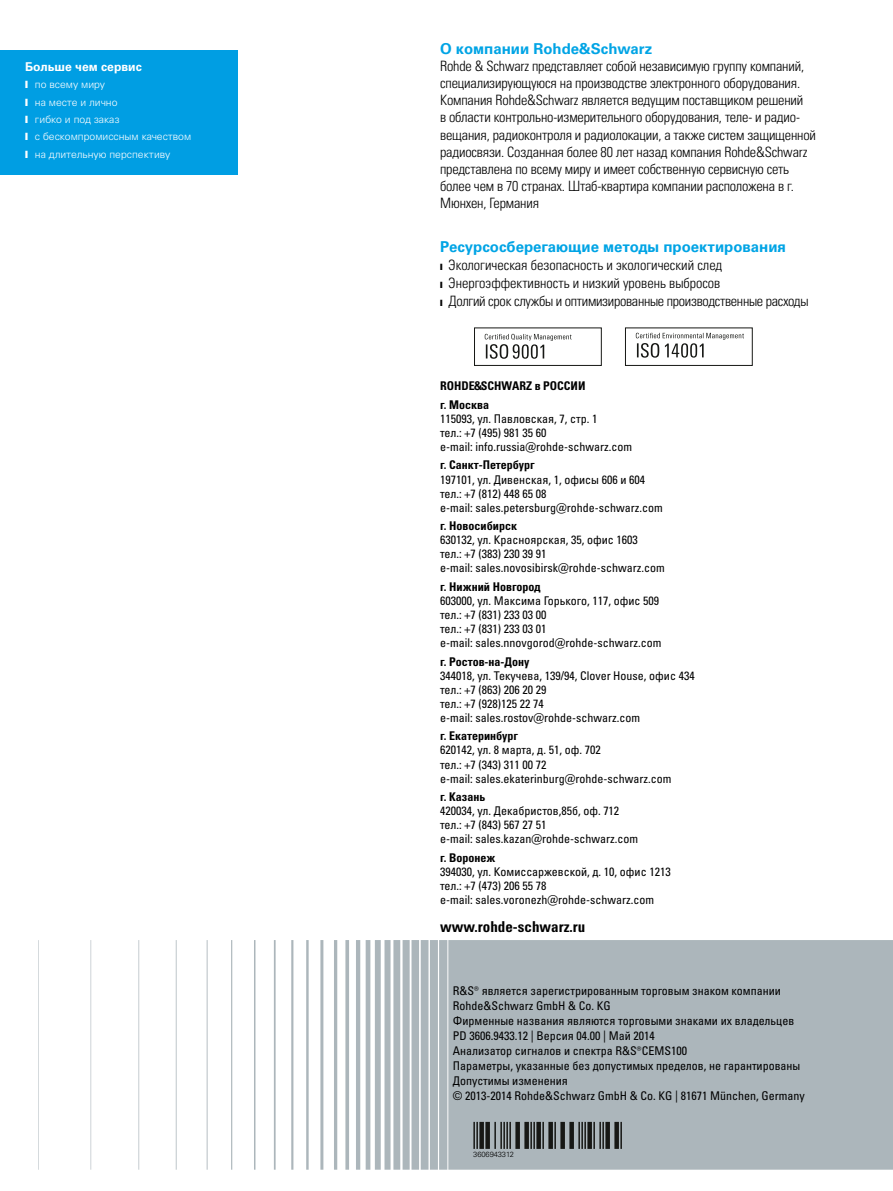
<style>
.page{position:relative;width:893px;height:1191px;background:#fff}
.page>*{position:absolute;margin:0;border:0;box-sizing:border-box;transform-origin:0 0}
.t1{font:700 15px "Univers LTCYR 65";color:#00a4e5}
.t2{font:15px "Univers LTCYR 67 Bold Cond";color:#000}
.t3{font:14.25px/17.1px "Univers LTCYR 47 Light Cond";letter-spacing:-.01em;color:#000}
.t4{font:700 12.15px "Univers LTCYR 65";color:#fff}
.t5{font:condensed 12px/14.1px "Univers LTCYR 57";color:#000}
.t6{font:12px/18.3px "Univers LTCYR 67 Bold Cond";color:#000}
.t7{font:300 10.5px/17.4px "Univers LTCYR 45";color:#fff}
.t8{font:300 7.5px "Univers LTCYR 45";letter-spacing:-.01em;color:#000}
</style>
<div class="page">
<svg style="left:38px;top:940px;width:855px;height:229px;fill:#acb6bb"></svg>
<div style="left:0;top:50px;width:238px;height:124px;background:#009ee3"></div>
<div style="left:625px;top:327px;width:128px;height:39px;border:1px solid #171815"></div>
<svg style="left:636px;top:333px;width:108px;height:25px"></svg>
<div style="left:474px;top:327px;width:128px;height:39px;border:1px solid #171815"></div>
<svg style="left:485px;top:334px;width:87px;height:25px"></svg>
<hr style="left:476px;top:1121px;width:2px;height:27px;background:#171815">
<hr style="left:473px;top:1121px;width:2px;height:27px;background:#171815">
<div style="left:485px;top:1121px;width:5px;height:27px;background:#171815"></div>
<div style="left:479px;top:1121px;width:5px;height:27px;background:#171815"></div>
<hr style="left:509px;top:1121px;width:2px;height:27px;background:#171815">
<hr style="left:506px;top:1121px;width:2px;height:27px;background:#171815">
<hr style="left:503px;top:1121px;width:2px;height:27px;background:#171815">
<hr style="left:500px;top:1121px;width:2px;height:27px;background:#171815">
<hr style="left:494px;top:1121px;width:2px;height:27px;background:#171815">
<div style="left:524px;top:1121px;width:5px;height:27px;background:#171815"></div>
<div style="left:515px;top:1121px;width:5px;height:27px;background:#171815"></div>
<hr style="left:533px;top:1121px;width:2px;height:27px;background:#171815">
<hr style="left:530px;top:1121px;width:2px;height:27px;background:#171815">
<div style="left:536px;top:1121px;width:5px;height:27px;background:#171815"></div>
<hr style="left:542px;top:1121px;width:2px;height:27px;background:#171815">
<div style="left:548px;top:1121px;width:5px;height:27px;background:#171815"></div>
<hr style="left:554px;top:1121px;width:2px;height:27px;background:#171815">
<div style="left:569px;top:1121px;width:5px;height:27px;background:#171815"></div>
<div style="left:560px;top:1121px;width:5px;height:27px;background:#171815"></div>
<hr style="left:584px;top:1121px;width:2px;height:27px;background:#171815">
<hr style="left:581px;top:1121px;width:2px;height:27px;background:#171815">
<hr style="left:578px;top:1121px;width:2px;height:27px;background:#171815">
<div style="left:587px;top:1121px;width:5px;height:27px;background:#171815"></div>
<hr style="left:602px;top:1121px;width:2px;height:27px;background:#171815">
<hr style="left:599px;top:1121px;width:2px;height:27px;background:#171815">
<hr style="left:593px;top:1121px;width:2px;height:27px;background:#171815">
<div style="left:614px;top:1121px;width:5px;height:27px;background:#171815"></div>
<div style="left:605px;top:1121px;width:5px;height:27px;background:#171815"></div>
<hr style="left:620px;top:1121px;width:2px;height:27px;background:#171815">
<p class="t4" style="left:25px;top:58px;width:118px">Больше чем сервис</p>
<p class="t7" style="left:25px;top:75px;width:168px">❙ по всему миру<br>❙ на месте и лично<br>❙ гибко и под заказ<br>❙ с бескомпромиссным качеством ❙ на длительную перспективу</p>
<p class="t1" style="left:440px;top:38px;width:214px">О компании Rohde&amp;Schwarz</p>
<p class="t3" style="left:440px;top:57px;width:377px">Rohde &amp; Schwarz представляет собой независимую группу компаний, специализирующуюся на производстве электронного оборудования.<br>Компания Rohde&amp;Schwarz является ведущим поставщиком решений<br>в области контрольно-измерительного оборудования, теле- и радио&shy;вещания, радиоконтроля и радиолокации, а также систем защищенной радиосвязи. Созданная более 80 лет назад компания Rohde&amp;Schwarz представлена по всему миру и имеет собственную сервисную сеть более чем в 70 странах. Штаб-квартира компании расположена в г.<br>Мюнхен, Германия</p>
<p class="t1" style="left:440px;top:236px;width:347px">Ресурсосберегающие методы проектирования</p>
<p class="t3" style="left:440px;top:255px;width:370px;line-height:18px">❙ Экологическая безопасность и экологический след<br>❙ Энергоэффективность и низкий уровень выбросов<br>❙ Долгий срок службы и оптимизированные производственные расходы</p>
<p class="t6" style="left:440px;top:377px;width:147px">ROHDE&amp;SCHWARZ в РОССИИ г. Москва</p>
<p class="t5" style="left:440px;top:411px;width:193px">115093, ул. Павловская, 7, стр. 1<br>тел.: +7 (495) 981 35 60<br>e-mail: info.russia@rohde-schwarz.com</p>
<p class="t6" style="left:440px;top:456px;width:96px">г. Санкт-Петербург</p>
<p class="t5" style="left:440px;top:472px;width:224px">197101, ул. Дивенская, 1, офисы 606 и 604 тел.: +7 (812) 448 65 08<br>e-mail: sales.petersburg@rohde-schwarz.com</p>
<p class="t6" style="left:440px;top:516px;width:78px">г. Новосибирск</p>
<p class="t5" style="left:440px;top:532px;width:226px">630132, ул. Красноярская, 35, офис 1603<br>тел.: +7 (383) 230 39 91<br>e-mail: sales.novosibirsk@rohde-schwarz.com</p>
<p class="t6" style="left:440px;top:577px;width:102px">г. Нижний Новгород</p>
<p class="t5" style="left:440px;top:593px;width:223px">603000, ул. Максима Горького, 117, офис 509 тел.: +7 (831) 233 03 00<br>тел.: +7 (831) 233 03 01<br>e-mail: sales.nnovgorod@rohde-schwarz.com</p>
<p class="t6" style="left:440px;top:652px;width:91px">г. Ростов-на-Дону</p>
<p class="t5" style="left:440px;top:668px;width:256px">344018, ул. Текучева, 139/94, Clover House, офис 434 тел.: +7 (863) 206 20 29<br>тел.: +7 (928)125 22 74<br>e-mail: sales.rostov@rohde-schwarz.com</p>
<p class="t6" style="left:440px;top:726px;width:80px">г. Екатеринбург</p>
<p class="t5" style="left:440px;top:743px;width:233px">620142, ул. 8 марта, д. 51, оф. 702<br>тел.: +7 (343) 311 00 72<br>e-mail: sales.ekaterinburg@rohde-schwarz.com</p>
<p class="t6" style="left:440px;top:787px;width:47px">г. Казань</p>
<p class="t5" style="left:440px;top:803px;width:199px">420034, ул. Декабристов,85б, оф. 712 тел.: +7 (843) 567 27 51<br>e-mail: sales.kazan@rohde-schwarz.com</p>
<p class="t6" style="left:440px;top:848px;width:57px">г. Воронеж</p>
<p class="t5" style="left:440px;top:864px;width:232px">394030, ул. Комиссаржевской, д. 10, офис 1213 тел.: +7 (473) 206 55 78<br>e-mail: sales.voronezh@rohde-schwarz.com</p>
<p class="t2" style="left:440px;top:917px;width:147px">www.rohde-schwarz.ru</p>
<p class="t5" style="left:453px;top:983px;width:353px;line-height:15px">R&amp;S® является зарегистрированным торговым знаком компании Rohde&amp;Schwarz GmbH &amp; Co. KG<br>Фирменные названия являются торговыми знаками их владельцев PD 3606.9433.12 | Версия 04.00 | Май 2014<br>Анализатор сигналов и спектра R&amp;S®CEMS100<br>Параметры, указанные без допустимых пределов, не гарантированы Допустимы изменения<br>© 2013-2014 Rohde&amp;Schwarz GmbH &amp; Co. KG | 81671 München, Germany</p>
<p class="t8" style="left:473px;top:1149px;width:42px">3606943312</p>
</div>
